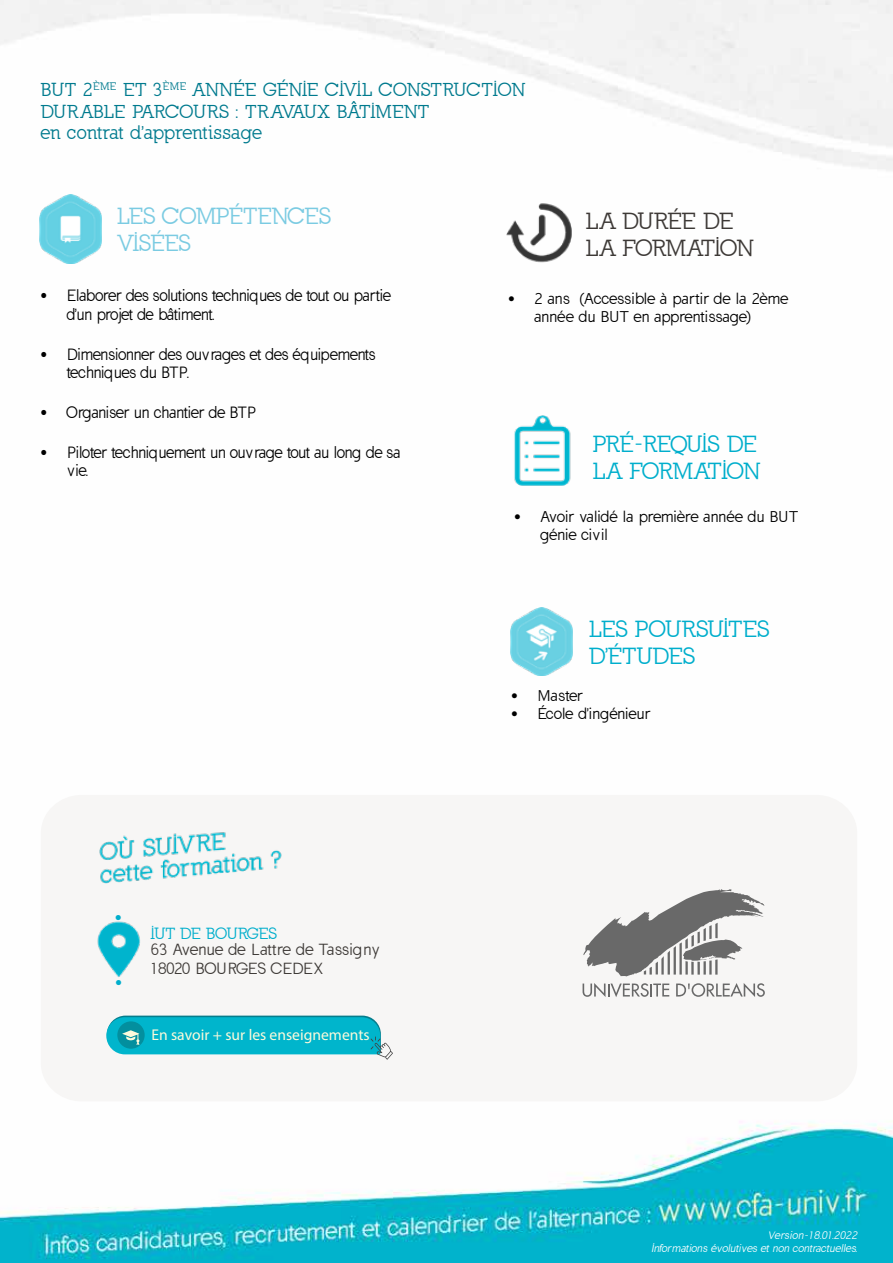
<style>
.page{position:relative;width:893px;height:1263px;background:#fff}
.page>*{position:absolute;margin:0;border:0;box-sizing:border-box;transform-origin:0 0}
.t1{font:22.5px/27px "California";color:#00aecc}
.t2{font:22.5px/27px "California";color:#7bcbe2}
.t3{font:22.5px/27px "California";color:#3d3936}
.t4{font:18px/21.6px "California";letter-spacing:.03em;color:#007a8e}
.t5{font:15.75px/18.9px "California Sans";letter-spacing:-.02em;color:#000;scale:.95 1}
.t6{font:15.75px/18.9px "California Sans";letter-spacing:.005em;color:#000;scale:.95 1}
.t7{font:15.6px/18.6px "California Sans";color:#3d3936}
.t8{font:15.6px "Myriad Pro";color:#fcfadb}
.t9{font:15.6px "California";color:#00aecc}
.t10{font:15.6px "California Sans";color:#00aecc}
.t11{font:15px/18px "California Sans";color:#000}
.t12{font:15px/18px "California Sans";letter-spacing:.025em;color:#000}
.t13{font:italic 10.5px/12.6px "California Sans";color:#fff;text-align:right}
</style>
<div class="page">
<img style="left:0;top:0;width:893px;height:1263px">
<div style="left:41px;top:795px;width:816px;height:306px;background:#f7f6f5;border-radius:40px"></div>
<img style="left:40px;top:195px;width:62px;height:69px">
<img style="left:507px;top:203px;width:64px;height:62px">
<img style="left:507px;top:413px;width:71px;height:74px">
<img style="left:99px;top:832px;width:183px;height:52px">
<img style="left:97px;top:921px;width:43px;height:56px">
<img style="left:510px;top:608px;width:62px;height:67px">
<svg style="left:106px;top:1015px;width:287px;height:45px"></svg>
<svg style="left:583px;top:889px;width:181px;height:87px"></svg>
<svg style="left:583px;top:983px;width:86px;height:14px"></svg>
<svg style="left:676px;top:983px;width:89px;height:14px"></svg>
<p class="t4" style="left:41px;top:79px;width:486px">BUT 2<sup>ÈME</sup> ET 3<sup>ÈME</sup> ANNÉE GÉNIE CIVIL CONSTRUCTION<br>DUR ABLE PARCOURS : TR AVAUX BÂTIMENT<br>en contrat d'apprentissage</p>
<h1 class="t2" style="left:117px;top:203px;width:215px">LES COMPÉTENCES<br>VISÉES</h1>
<h1 class="t3" style="left:586px;top:208px;width:169px">LA DURÉE DE<br>LA FORMATION</h1>
<p class="t5" style="left:67px;top:286px;width:343px;text-indent:-27px">• Elaborer des solutions techniques de tout ou partie d'un projet de bâtiment.</p>
<p class="t6" style="left:67px;top:345px;width:326px;text-indent:-27px">• Dimensionner des ouvrages et des équipements techniques du BTP.</p>
<p class="t5" style="left:40px;top:403px;width:229px">• Organiser un chantier de BTP</p>
<p class="t5" style="left:67px;top:443px;width:353px;text-indent:-27px">• Piloter techniquement un ouvrage tout au long de sa vie.</p>
<p class="t10" style="left:114px;top:909px;width:10px">•</p>
<p class="t10" style="left:114px;top:973px;width:10px">•</p>
<p class="t9" style="left:151px;top:925px;width:127px">IUT DE BOURGES</p>
<p class="t7" style="left:151px;top:940px;width:231px">63 Avenue de Lattre de Tassigny<br>18020 BOURGES CEDEX</p>
<p class="t8" style="left:151px;top:1025px;width:220px">En savoir + sur les enseignements</p>
<p class="t12" style="left:534px;top:290px;width:255px;text-indent:-27px">• 2 ans (Accessible à partir de la 2ème année du BUT en apprentissage)</p>
<h1 class="t1" style="left:593px;top:431px;width:169px">PRÉ-REQUIS DE<br>LA FORMATION</h1>
<p class="t11" style="left:540px;top:508px;width:259px;text-indent:-27px">• Avoir validé la première année du BUT génie civil</p>
<h1 class="t1" style="left:589px;top:615px;width:181px">LES POURSUITES<br>D'ÉTUDES</h1>
<p class="t11" style="left:511px;top:687px;width:74px">• Master</p>
<p class="t11" style="left:511px;top:705px;width:141px">• École d'ingénieur</p>
<p class="t13" style="left:651px;top:1229px;width:210px">Version-18.01.2022<br>Informations évolutives et non contractuelles.</p>
</div>
